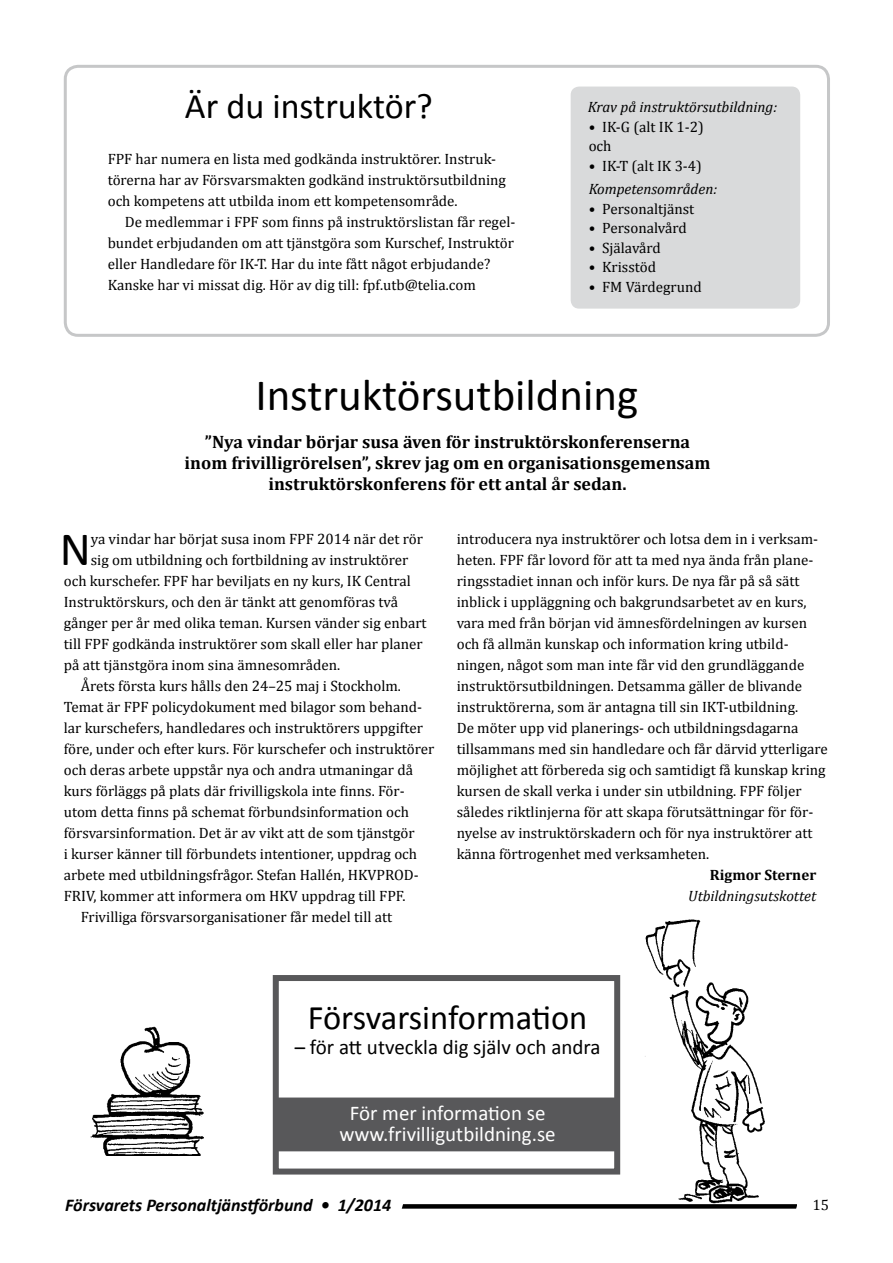
<style>
.page{position:relative;width:893px;height:1263px;background:#fff}
.page>*{position:absolute;margin:0;border:0;box-sizing:border-box;transform-origin:0 0}
.t1{font:48.15px "Calibri";color:#000}
.t2{font:45px "Calibri";color:#000}
.t3{font:36px "Calibri";color:#000}
.t4{font:34.5px "Calibri";color:#000}
.t5{font:21px/21px "Calibri";color:#fff;text-align:center}
.t6{font:21px "Calibri";color:#000}
.t7{font:700 18px/21px "Cambria";color:#000;text-align:center}
.t8{font:italic 700 18px "Calibri";color:#000}
.t9{font:15px/21px "Cambria";color:#000}
.t10{font:italic 15px "Cambria";color:#000}
.t11{font:700 15px "Cambria";color:#000}
</style>
<div class="page">
<div style="left:397px;top:1204px;width:400px;height:5px;background:#000"></div>
<svg style="left:792px;top:1204px;width:5px;height:5px"></svg>
<svg style="left:397px;top:1204px;width:9px;height:5px"></svg>
<div style="left:277px;top:1097px;width:341px;height:54px;background:#58585a;border:2px solid #58585a"></div>
<div style="left:64px;top:65px;width:766px;height:272px;border:3px solid #c6c7c8;border-radius:13px"></div>
<img style="left:90px;top:1026px;width:114px;height:130px">
<div style="left:571px;top:87px;width:229px;height:222px;background:#d9dadb;border-radius:9px"></div>
<img style="left:645px;top:919px;width:120px;height:285px">
<div style="left:273px;top:975px;width:347px;height:199px;border:6px solid #58585a"></div>
<h3 class="t3" style="left:185px;top:83px;width:249px">Är du instruktör?</h3>
<p class="t9" style="left:108px;top:149px;width:400px">FPF har numera en lista med godkända instruktörer. Instruk&shy;törerna har av Försvarsmakten godkänd instruktörsutbildning och kompetens att utbilda inom ett kompetensområde.</p>
<p class="t9" style="left:108px;top:212px;width:409px;text-indent:17px">De medlemmar i FPF som finns på instruktörslistan får regel&shy;bundet erbjudanden om att tjänstgöra som Kurschef, Instruktör eller Handledare för IK-T. Har du inte fått något erbjudande?<br>Kanske har vi missat dig. Hör av dig till: fpf.utb@telia.com</p>
<p class="t10" style="left:588px;top:98px;width:191px">Krav på instruktörsutbildning:</p>
<p class="t9" style="left:589px;top:117px;width:117px;line-height:19.5px">• IK-G (alt IK 1-2) och</p>
<p class="t9" style="left:589px;top:155px;width:115px">• IK-T (alt IK 3-4)</p>
<p class="t10" style="left:589px;top:180px;width:130px">Kompetensområden:</p>
<p class="t9" style="left:589px;top:198px;width:107px">• Personaltjänst</p>
<p class="t9" style="left:589px;top:218px;width:100px">• Personalvård</p>
<p class="t9" style="left:589px;top:237px;width:74px">• Själavård</p>
<p class="t9" style="left:589px;top:257px;width:69px">• Krisstöd</p>
<p class="t9" style="left:589px;top:276px;width:115px">• FM Värdegrund</p>
<h2 class="t2" style="left:255px;top:366px;width:384px">Instruktörsutbildning</h2>
<p class="t7" style="left:185px;top:431px;width:527px">”Nya vindar börjar susa även för instruktörskonferenserna inom frivilligrörelsen”, skrev jag om en organisationsgemensam instruktörskonferens för ett antal år sedan.</p>
<h1 class="t1" style="left:60px;top:518px;width:33px">N</h1>
<p class="t9" style="left:91px;top:528px;width:334px">ya vindar har börjat susa inom FPF 2014 när det rör</p>
<p class="t9" style="left:91px;top:549px;width:319px">sig om utbildning och fortbildning av instruktörer</p>
<p class="t9" style="left:64px;top:570px;width:349px">och kurschefer. FPF har beviljats en ny kurs, IK Central</p>
<p class="t9" style="left:64px;top:591px;width:336px">Instruktörskurs, och den är tänkt att genomföras två</p>
<p class="t9" style="left:64px;top:612px;width:364px">gånger per år med olika teman. Kursen vänder sig enbart</p>
<p class="t9" style="left:64px;top:633px;width:360px">till FPF godkända instruktörer som skall eller har planer</p>
<p class="t9" style="left:64px;top:654px;width:278px">på att tjänstgöra inom sina ämnesområden.</p>
<p class="t9" style="left:81px;top:675px;width:322px">Årets första kurs hålls den 24–25 maj i Stockholm.</p>
<p class="t9" style="left:64px;top:696px;width:360px">Temat är FPF policydokument med bilagor som behand-</p>
<p class="t9" style="left:64px;top:717px;width:361px">lar kurschefers, handledares och instruktörers uppgifter</p>
<p class="t9" style="left:64px;top:738px;width:372px">före, under och efter kurs. För kurschefer och instruktörer</p>
<p class="t9" style="left:64px;top:759px;width:351px">och deras arbete uppstår nya och andra utmaningar då</p>
<p class="t9" style="left:64px;top:780px;width:342px">kurs förläggs på plats där frivilligskola inte finns. För-</p>
<p class="t9" style="left:64px;top:801px;width:347px">utom detta finns på schemat förbundsinformation och</p>
<p class="t9" style="left:64px;top:822px;width:352px">försvarsinformation. Det är av vikt att de som tjänstgör</p>
<p class="t9" style="left:64px;top:843px;width:355px">i kurser känner till förbundets intentioner, uppdrag och</p>
<p class="t9" style="left:64px;top:864px;width:356px">arbete med utbildningsfrågor. Stefan Hallén, HKVPROD-</p>
<p class="t9" style="left:64px;top:885px;width:343px">FRIV, kommer att informera om HKV uppdrag till FPF.</p>
<p class="t9" style="left:81px;top:906px;width:313px">Frivilliga försvarsorganisationer får medel till att</p>
<p class="t9" style="left:457px;top:528px;width:372px">introducera nya instruktörer och lotsa dem in i verksam&shy;heten. FPF får lovord för att ta med nya ända från plane&shy;ringsstadiet innan och inför kurs. De nya får på så sätt inblick i uppläggning och bakgrundsarbetet av en kurs, vara med från början vid ämnesfördelningen av kursen och få allmän kunskap och information kring utbild&shy;ningen, något som man inte får vid den grundläggande instruktörsutbildningen. Detsamma gäller de blivande instruktörerna, som är antagna till sin IKT-utbildning.<br>De möter upp vid planerings- och utbildningsdagarna tillsammans med sin handledare och får därvid ytterligare möjlighet att förbereda sig och samtidigt få kunskap kring kursen de skall verka i under sin utbildning. FPF följer således riktlinjerna för att skapa förutsättningar för för&shy;nyelse av instruktörskadern och för nya instruktörer att känna förtrogenhet med verksamheten.</p>
<p class="t11" style="left:710px;top:865px;width:108px">Rigmor Sterner</p>
<p class="t10" style="left:688px;top:886px;width:130px">Utbildningsutskottet</p>
<h3 class="t4" style="left:308px;top:996px;width:281px">Försvarsinformation</h3>
<h3 class="t6" style="left:295px;top:1034px;width:307px">– för att utveckla dig själv och andra</h3>
<h3 class="t5" style="left:339px;top:1103px;width:218px">För mer information se www.frivilligutbildning.se</h3>
<p class="t8" style="left:65px;top:1194px;width:328px">Försvarets Personaltjänstförbund • 1/2014</p>
<p class="t9" style="left:812px;top:1194px;width:18px">15</p>
</div>
